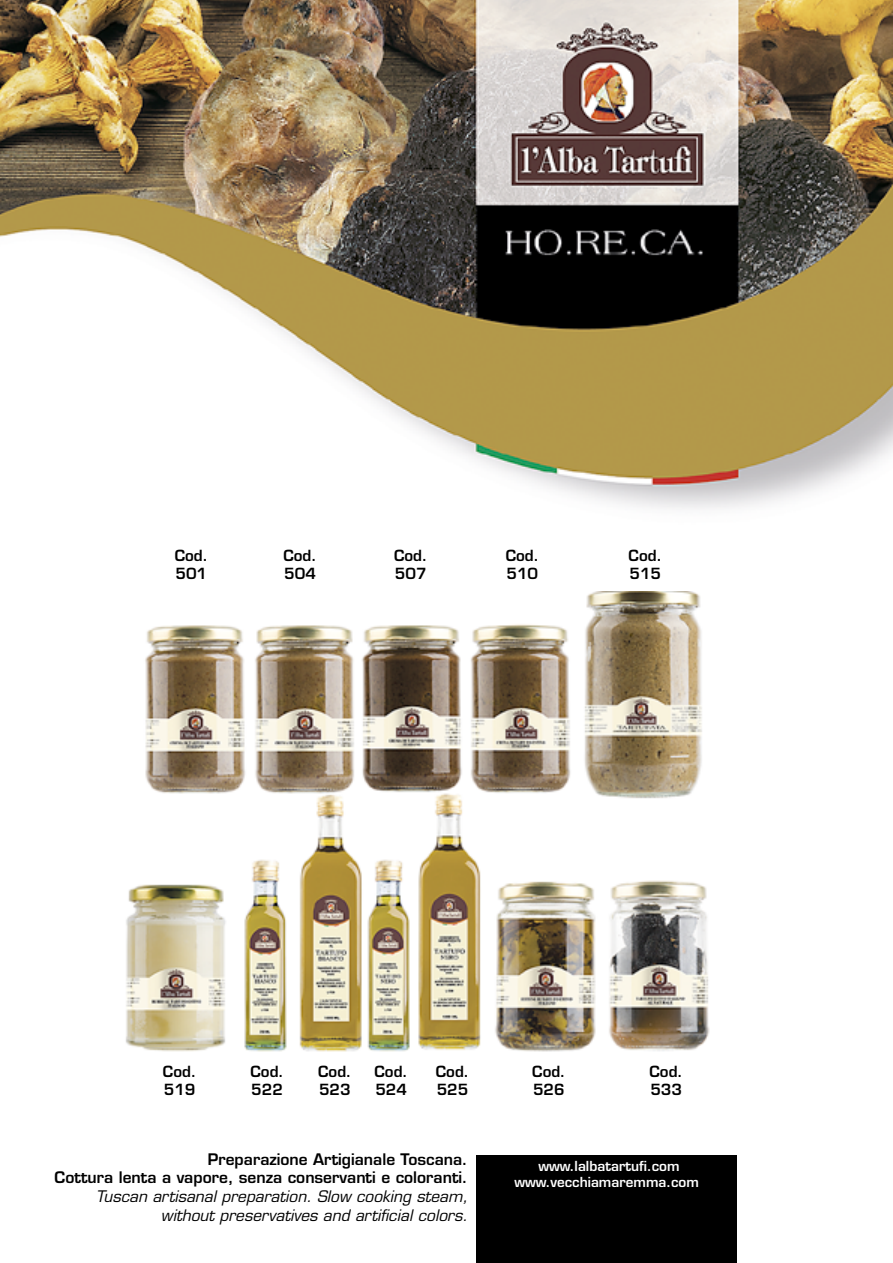
<style>
.page{position:relative;width:893px;height:1263px;background:#fff}
.page>*{position:absolute;margin:0;border:0;box-sizing:border-box;transform-origin:0 0}
.t1{font:italic 15.6px/18.6px "Eurostile";color:#000;text-align:right}
.t2{font:600 15.6px/18.6px "Eurostile";color:#000;text-align:right}
.t3{font:600 15px/18px "Eurostile";color:#000}
.t4{font:600 13.5px/16.2px "Eurostile";color:#fff;text-align:center}
</style>
<div class="page">
<div style="left:476px;top:1155px;width:261px;height:108px;background:#000"></div>
<img style="left:0;top:0;width:893px;height:509px">
<img style="left:125px;top:591px;width:585px;height:461px">
<p class="t3" style="left:175px;top:547px;width:35px">Cod.<br>501</p>
<p class="t3" style="left:283px;top:547px;width:35px">Cod.<br>504</p>
<p class="t3" style="left:394px;top:547px;width:35px">Cod.<br>507</p>
<p class="t3" style="left:506px;top:547px;width:35px">Cod.<br>510</p>
<p class="t3" style="left:629px;top:547px;width:35px">Cod.<br>515</p>
<p class="t3" style="left:163px;top:1063px;width:35px">Cod.<br>519</p>
<p class="t3" style="left:250px;top:1063px;width:35px">Cod.<br>522</p>
<p class="t3" style="left:318px;top:1063px;width:35px">Cod.<br>523</p>
<p class="t3" style="left:375px;top:1063px;width:35px">Cod.<br>524</p>
<p class="t3" style="left:436px;top:1063px;width:35px">Cod.<br>525</p>
<p class="t3" style="left:532px;top:1063px;width:35px">Cod.<br>526</p>
<p class="t3" style="left:649px;top:1063px;width:35px">Cod.<br>533</p>
<p class="t2" style="left:55px;top:1150px;width:415px">Preparazione Artigianale Toscana.<br>Cottura lenta a vapore, senza conservanti e coloranti.</p>
<p class="t1" style="left:96px;top:1187px;width:373px">Tuscan artisanal preparation. Slow cooking steam, without preservatives and artificial colors.</p>
<p class="t4" style="left:514px;top:1157px;width:186px">www.lalbatartufi.com www.vecchiamaremma.com</p>
</div>
